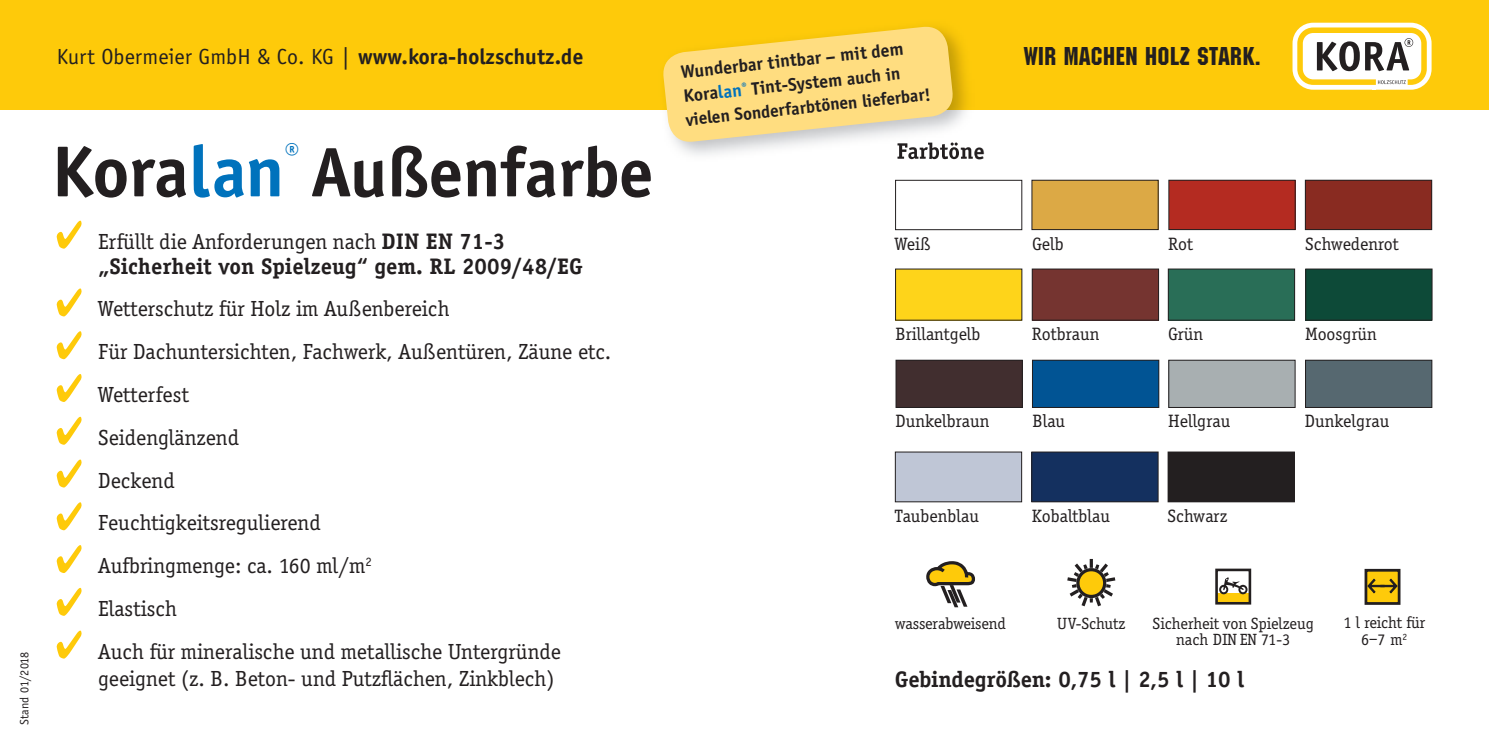
<style>
.page{position:relative;width:1489px;height:745px;background:#fff}
.page>*{position:absolute;margin:0;border:0;box-sizing:border-box;transform-origin:0 0}
.t1{font:700 72px "Officina Sans";color:#231f20}
.t2{font:700 31.5px "Officina Sans";color:#0072bc}
.t3{font:26.75px "Machine ITCTT";letter-spacing:.025em;color:#231f20}
.t4{font:22.5px/42.8px "Officina Serif";color:#231f20}
.t5{font:700 22.5px/25px "Officina Serif";color:#231f20}
.t6{font:22.5px "Officina Sans";letter-spacing:.005em;color:#231f20}
.t7{font:18.5px "Officina Serif";color:#231f20}
.t8{font:18px/24px "Officina Sans Bold ITC";color:#231f20}
.t9{font:700 18px "Officina Sans";color:#231f20}
.t10{font:16.75px/16.8px "Officina Serif";letter-spacing:-.005em;color:#231f20;text-align:center}
.t11{font:12.5px "Officina Sans";letter-spacing:-.005em;color:#231f20}
.s1{color:#0072bc}
.s2{font-family:"Officina Sans";font-weight:700}
.s3{font-weight:700}
.s4{font-size:74.25px}
.s5{font-size:74.25px;color:#0072bc}
.s6{font-weight:400}
</style>
<div class="page">
<div style="left:0;top:0;width:1488px;height:109px;background:#feca0a"></div>
<div style="left:1292px;top:23px;width:139px;height:67px;border:10px solid #fff;border-radius:16px"></div>
<svg style="left:1297px;top:27px;width:129px;height:58px"></svg>
<svg style="left:57px;top:220px;width:25px;height:28px"></svg>
<svg style="left:57px;top:288px;width:25px;height:28px"></svg>
<svg style="left:57px;top:331px;width:25px;height:28px"></svg>
<svg style="left:57px;top:374px;width:25px;height:28px"></svg>
<svg style="left:57px;top:416px;width:25px;height:28px"></svg>
<svg style="left:57px;top:459px;width:25px;height:28px"></svg>
<svg style="left:57px;top:502px;width:25px;height:28px"></svg>
<svg style="left:57px;top:545px;width:25px;height:27px"></svg>
<svg style="left:57px;top:587px;width:25px;height:28px"></svg>
<svg style="left:57px;top:630px;width:25px;height:28px"></svg>
<div style="left:1168px;top:180px;width:126px;height:49px;background:#b42b21"></div>
<div style="left:1168px;top:180px;width:127px;height:50px;border:1px solid #231f20"></div>
<div style="left:1305px;top:180px;width:126px;height:49px;background:#892b21"></div>
<div style="left:1304px;top:180px;width:127px;height:50px;border:1px solid #231f20"></div>
<div style="left:895px;top:269px;width:126px;height:51px;background:#fed41a"></div>
<div style="left:1032px;top:269px;width:126px;height:51px;background:#753430"></div>
<div style="left:1031px;top:269px;width:127px;height:51px;border:1px solid #231f20"></div>
<div style="left:895px;top:180px;width:126px;height:50px;border:1px solid #231f20"></div>
<div style="left:1031px;top:180px;width:127px;height:49px;background:#dca945"></div>
<div style="left:1031px;top:180px;width:127px;height:50px;border:1px solid #231f20"></div>
<div style="left:1032px;top:360px;width:126px;height:47px;background:#015494"></div>
<div style="left:1032px;top:360px;width:126px;height:47px;border:1px solid #231f20"></div>
<div style="left:896px;top:360px;width:126px;height:47px;background:#412e2f"></div>
<div style="left:895px;top:360px;width:127px;height:47px;border:1px solid #231f20"></div>
<div style="left:1305px;top:269px;width:126px;height:51px;background:#0d4a38"></div>
<div style="left:1305px;top:269px;width:126px;height:51px;border:1px solid #231f20"></div>
<div style="left:1168px;top:269px;width:126px;height:51px;background:#296e57"></div>
<div style="left:1167px;top:269px;width:127px;height:51px;border:1px solid #231f20"></div>
<div style="left:1168px;top:360px;width:126px;height:47px;background:#a8afb1"></div>
<div style="left:1168px;top:360px;width:127px;height:47px;border:1px solid #231f20"></div>
<svg style="left:926px;top:561px;width:49px;height:47px"></svg>
<svg style="left:1067px;top:558px;width:49px;height:49px"></svg>
<div style="left:1365px;top:570px;width:33px;height:33px;background:#feca0a"></div>
<div style="left:1364px;top:568px;width:36px;height:36px;border:3px solid #231f20"></div>
<svg style="left:1366px;top:577px;width:32px;height:17px"></svg>
<div style="left:1305px;top:360px;width:126px;height:47px;background:#566870"></div>
<div style="left:1305px;top:360px;width:126px;height:47px;border:1px solid #231f20"></div>
<div style="left:1031px;top:451px;width:127px;height:50px;background:#14305f"></div>
<div style="left:1031px;top:451px;width:127px;height:50px;border:1px solid #231f20"></div>
<div style="left:895px;top:451px;width:126px;height:50px;background:#bfc6d6"></div>
<div style="left:1167px;top:451px;width:127px;height:50px;background:#231f20"></div>
<div style="left:1167px;top:451px;width:127px;height:50px;border:1px solid #231f20"></div>
<img style="left:657px;top:36px;width:317px;height:124px">
<img style="left:897px;top:142px;width:77px;height:17px">
<svg style="left:661px;top:26px;width:293px;height:118px"></svg>
<div style="left:1216px;top:593px;width:33px;height:10px;background:#feca0a"></div>
<div style="left:1215px;top:568px;width:36px;height:36px;border:3px solid #231f20"></div>
<svg style="left:1219px;top:577px;width:28px;height:17px"></svg>
<p class="t11" style="left:17px;top:724px;width:75px;rotate:-90deg">Stand 01/2018</p>
<p class="t8" style="left:679px;top:60px;width:225px;rotate:-6deg">Wunderbar tintbar – mit dem<br>Kora<span class="s1">lan</span><sup>®</sup> Tint-System <span class="s2">auch in</span></p>
<p class="t6" style="left:57px;top:44px;width:528px">Kurt Obermeier GmbH &amp; Co. KG | <span class="s3">www.kora-holzschutz.de</span></p>
<p class="t3" style="left:1024px;top:41px;width:238px">WIR MACHEN HOLZ STARK.</p>
<p class="t9" style="left:684px;top:109px;width:248px;rotate:-6deg">vielen Sonder farbtönen lieferbar!</p>
<h2 class="t2" style="left:284px;top:137px;width:17px">®</h2>
<h1 class="t1" style="left:52px;top:129px;width:602px"><span class="s4">Kora</span><span class="s5">lan</span> Außenfarbe</h1>
<p class="t5" style="left:98px;top:228px;width:486px"><span class="s6">Erfüllt die Anforderungen nach</span> DIN EN 71-3 „Sicherheit von Spielzeug“ gem. RL 2009/48/EG</p>
<p class="t4" style="left:98px;top:287px;width:514px">Wetterschutz für Holz im Außenbereich<br>Für Dachuntersichten, Fachwerk, Außentüren, Zäune etc.<br>Wetterfest<br>Seidenglänzend<br>Deckend<br>Feuchtigkeitsregulierend<br>Aufbringmenge: ca. 160 ml/m<sup>2<br></sup>Elastisch<br>Auch für mineralische und metallische Untergründe</p>
<p class="t4" style="left:98px;top:657px;width:458px">geeignet (z. B. Beton- und Putzflächen, Zinkblech)</p>
<p class="t7" style="left:894px;top:234px;width:38px">Weiß</p>
<p class="t7" style="left:1032px;top:234px;width:33px">Gelb</p>
<p class="t7" style="left:1167px;top:234px;width:26px">Rot</p>
<p class="t7" style="left:1304px;top:234px;width:95px">Schwedenrot</p>
<p class="t7" style="left:895px;top:323px;width:87px">Brillantgelb</p>
<p class="t7" style="left:1031px;top:323px;width:69px">Rotbraun</p>
<p class="t7" style="left:1168px;top:323px;width:36px">Grün</p>
<p class="t7" style="left:1304px;top:323px;width:73px">Moosgrün</p>
<p class="t7" style="left:895px;top:410px;width:95px">Dunkelbraun</p>
<p class="t7" style="left:1032px;top:410px;width:34px">Blau</p>
<p class="t7" style="left:1168px;top:410px;width:64px">Hellgrau</p>
<p class="t7" style="left:1304px;top:410px;width:86px">Dunkelgrau</p>
<p class="t7" style="left:894px;top:505px;width:86px">Taubenblau</p>
<p class="t7" style="left:1031px;top:505px;width:80px">Kobaltblau</p>
<p class="t7" style="left:1167px;top:505px;width:62px">Schwarz</p>
<p class="t10" style="left:895px;top:614px;width:112px">wasserabweisend</p>
<p class="t10" style="left:1057px;top:614px;width:70px">UV-Schutz</p>
<p class="t10" style="left:1343px;top:614px;width:83px">1 l reicht für<br>6–7 m<sup>2</sup></p>
<p class="t10" style="left:1152px;top:614px;width:163px">Sicherheit von Spielzeug nach DIN EN 71-3</p>
<p class="t5" style="left:894px;top:666px;width:351px">Gebindegrößen: 0,75 l | 2,5 l | 10 l</p>
</div>
